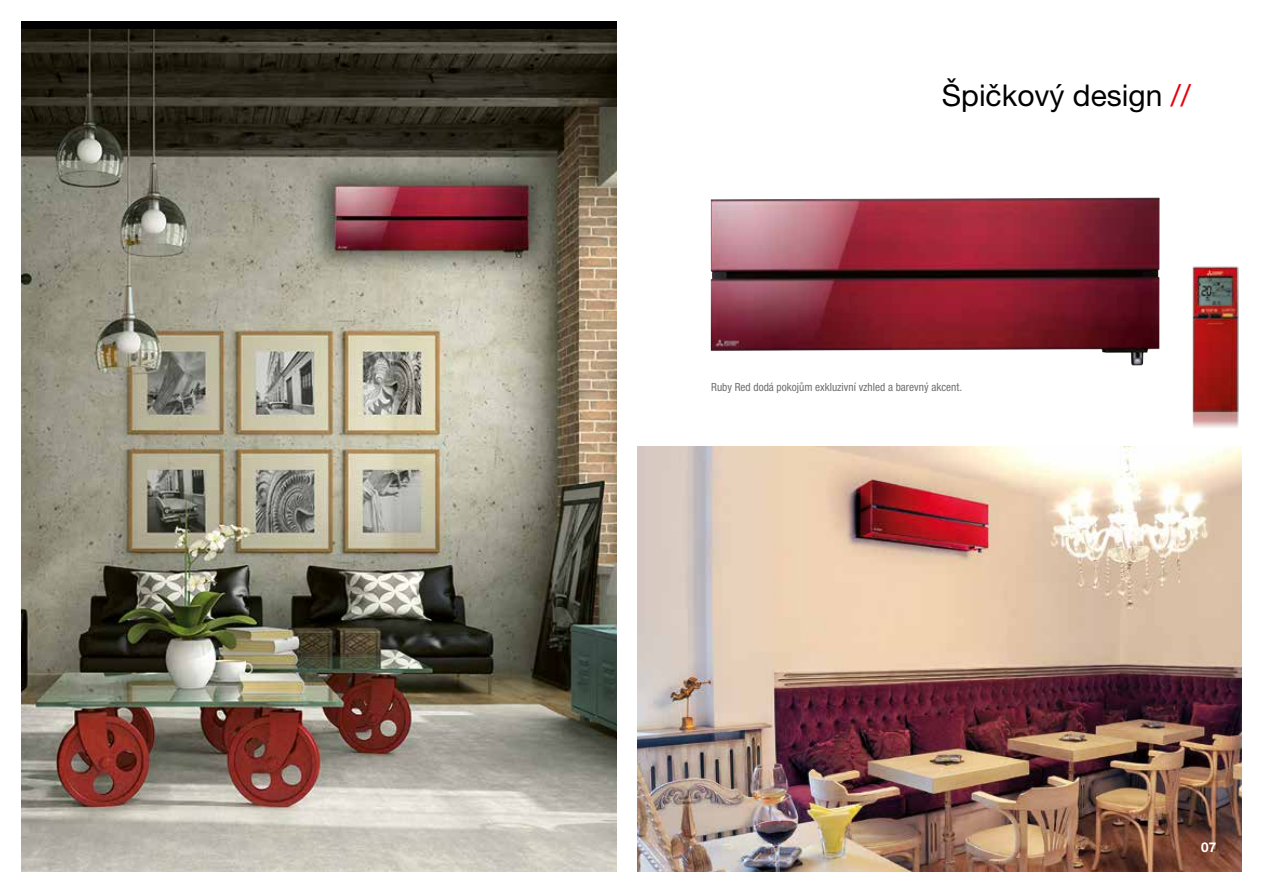
<style>
.page{position:relative;width:1263px;height:893px;background:#fff}
.page>*{position:absolute;margin:0;border:0;box-sizing:border-box;transform-origin:0 0}
.t1{font:30px "Helvetica Neue LT Pro";color:#000}
.t2{font:700 13.5px "Helvetica Neue LT Pro";color:#fff}
.t3{font:condensed 11.25px "Helvetica Neue LT Pro";color:#6f7070}
.s1{color:#e7000e}
</style>
<div class="page">
<img style="left:1192px;top:266px;width:47px;height:162px">
<img style="left:638px;top:446px;width:604px;height:426px">
<img style="left:710px;top:198px;width:449px;height:168px">
<img style="left:21px;top:29px;width:596px;height:843px">
<h1 class="t1" style="left:942px;top:77px;width:250px">Špičkový design <span class="s1">//</span></h1>
<p class="t3" style="left:711px;top:380px;width:252px">Ruby Red dodá pokojům exkluzivní vzhled a barevný akcent.</p>
<p class="t2" style="left:1201px;top:838px;width:17px">07</p>
</div>
